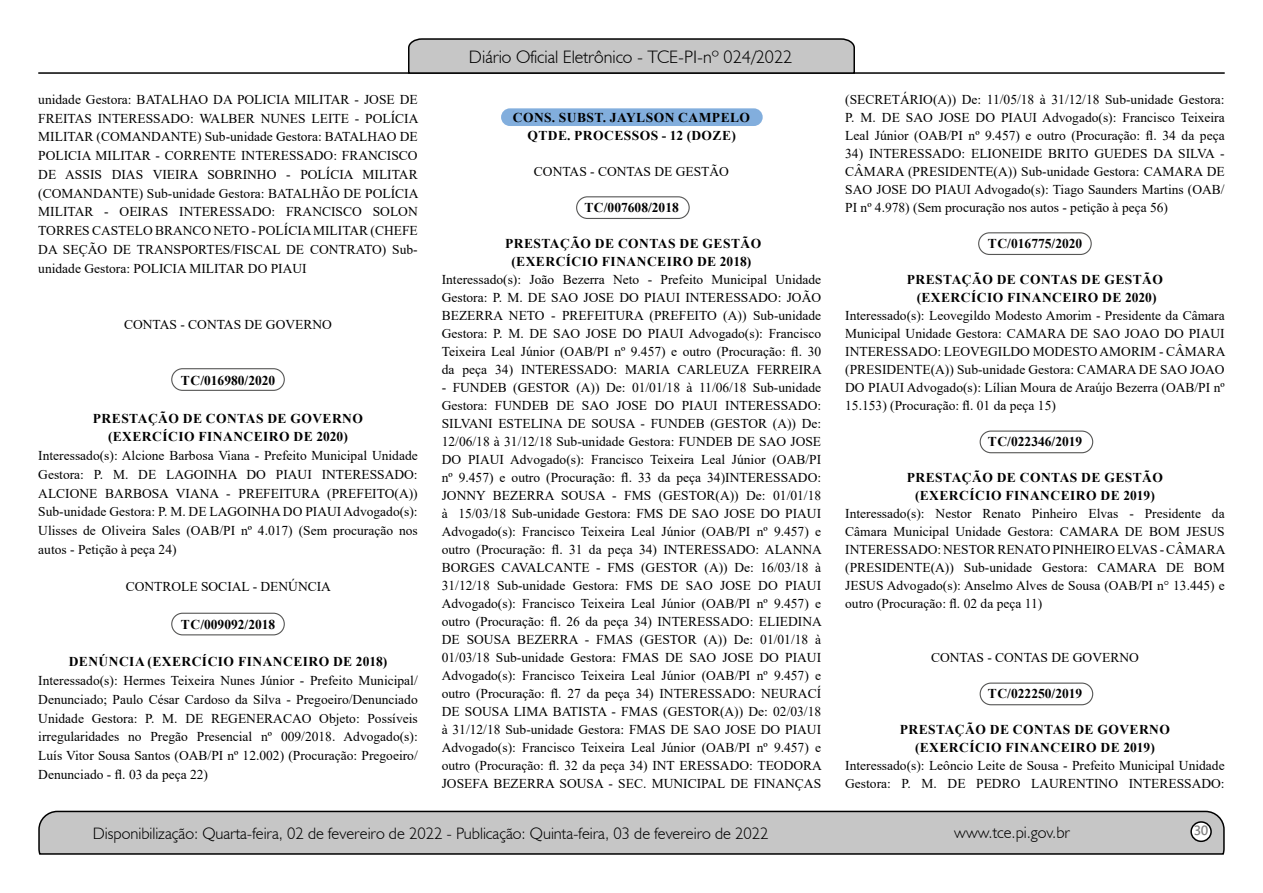
<style>
.page{position:relative;width:1263px;height:893px;background:#fff}
.page>*{position:absolute;margin:0;border:0;box-sizing:border-box;transform-origin:0 0}
.t1{font:300 18px "Humanist 521 BT";color:#000}
.t2{font:300 16.5px "Humanist 521 BT";color:#000}
.t3{font:15px "Estrangelo Edessa";color:#808080}
.t4{font:13.5px/18px "Times New Roman";color:#000;text-align:justify}
.t5{font:700 13.5px/18px "Times New Roman";letter-spacing:.035em;color:#000;text-align:center}
.t6{font:700 13.5px "Times New Roman";color:#000}
</style>
<div class="page">
<svg style="left:38px;top:810px;width:1187px;height:45px;background:#b9b9b9"></svg>
<div style="left:1191px;top:822px;width:20px;height:19px;background:#fff;border-radius:50%"></div>
<div style="left:1190px;top:821px;width:22px;height:21px;border:2px solid #000;border-radius:50%"></div>
<hr style="left:38px;top:72px;width:1187px;height:2px;background:#000">
<svg style="left:407px;top:38px;width:449px;height:36px;background:#b4b4b4"></svg>
<div style="left:501px;top:108px;width:262px;height:18px;background:#82aedd;border-radius:9px"></div>
<div style="left:171px;top:368px;width:114px;height:23px;border:1px solid #575756;border-radius:11px"></div>
<div style="left:171px;top:613px;width:114px;height:22px;border:1px solid #575756;border-radius:11px"></div>
<div style="left:576px;top:196px;width:114px;height:23px;border:1px solid #575756;border-radius:11px"></div>
<div style="left:978px;top:232px;width:114px;height:23px;border:1px solid #575756;border-radius:11px"></div>
<div style="left:979px;top:431px;width:114px;height:22px;border:1px solid #575756;border-radius:11px"></div>
<div style="left:979px;top:683px;width:114px;height:22px;border:1px solid #575756;border-radius:11px"></div>
<p class="t4" style="left:38px;top:89px;width:382px;line-height:18.8px">unidade Gestora: BATALHAO DA POLICIA MILITAR - JOSE DE FREITAS INTERESSADO: WALBER NUNES LEITE - POLÍCIA MILITAR (COMANDANTE) Sub-unidade Gestora: BATALHAO DE POLICIA MILITAR - CORRENTE INTERESSADO: FRANCISCO DE ASSIS DIAS VIEIRA SOBRINHO - POLÍCIA MILITAR (COMANDANTE) Sub-unidade Gestora: BATALHÃO DE POLÍCIA MILITAR - OEIRAS INTERESSADO: FRANCISCO SOLON TORRES CASTELO BRANCO NETO - POLÍCIA MILITAR (CHEFE DA SEÇÃO DE TRANSPORTES/FISCAL DE CONTRATO) Sub&shy;unidade Gestora: POLICIA MILITAR DO PIAUI</p>
<p class="t4" style="left:124px;top:315px;width:209px">CONTAS - CONTAS DE GOVERNO</p>
<p class="t6" style="left:181px;top:371px;width:96px">TC/016980/2020</p>
<p class="t5" style="left:93px;top:408px;width:272px;line-height:18.8px">PRESTAÇÃO DE CONTAS DE GOVERNO (EXERCÍCIO FINANCEIRO DE 2020)</p>
<p class="t4" style="left:38px;top:446px;width:381px;line-height:18.8px">Interessado(s): Alcione Barbosa Viana - Prefeito Municipal Unidade Gestora: P. M. DE LAGOINHA DO PIAUI INTERESSADO:<br>ALCIONE BARBOSA VIANA - PREFEITURA (PREFEITO(A))<br>Sub-unidade Gestora: P. M. DE LAGOINHA DO PIAUI Advogado(s):<br>Ulisses de Oliveira Sales (OAB/PI nº 4.017) (Sem procuração nos autos - Petição à peça 24)</p>
<p class="t4" style="left:126px;top:577px;width:207px">CONTROLE SOCIAL - DENÚNCIA</p>
<p class="t6" style="left:181px;top:615px;width:96px">TC/009092/2018</p>
<p class="t5" style="left:69px;top:652px;width:320px">DENÚNCIA (EXERCÍCIO FINANCEIRO DE 2018)</p>
<p class="t4" style="left:38px;top:671px;width:381px;line-height:18.8px">Interessado(s): Hermes Teixeira Nunes Júnior - Prefeito Municipal/ Denunciado; Paulo César Cardoso da Silva - Pregoeiro/Denunciado Unidade Gestora: P. M. DE REGENERACAO Objeto: Possíveis irregularidades no Pregão Presencial nº 009/2018. Advogado(s):<br>Luís Vitor Sousa Santos (OAB/PI nº 12.002) (Procuração: Pregoeiro/ Denunciado - fl. 03 da peça 22)</p>
<h1 class="t1" style="left:469px;top:46px;width:325px">Diário Oficial Eletrônico - TCE-PI-nº 024/2022</h1>
<p class="t5" style="left:513px;top:108px;width:239px">CONS. SUBST. JAYLSON CAMPELO<br>QTDE. PROCESSOS - 12 (DOZE)</p>
<p class="t4" style="left:534px;top:162px;width:197px">CONTAS - CONTAS DE GESTÃO</p>
<p class="t6" style="left:584px;top:198px;width:96px">TC/007608/2018</p>
<p class="t5" style="left:505px;top:234px;width:258px">PRESTAÇÃO DE CONTAS DE GESTÃO (EXERCÍCIO FINANCEIRO DE 2018)</p>
<p class="t4" style="left:442px;top:270px;width:382px">Interessado(s): João Bezerra Neto - Prefeito Municipal Unidade Gestora: P. M. DE SAO JOSE DO PIAUI INTERESSADO: JOÃO BEZERRA NETO - PREFEITURA (PREFEITO (A)) Sub-unidade Gestora: P. M. DE SAO JOSE DO PIAUI Advogado(s): Francisco Teixeira Leal Júnior (OAB/PI nº 9.457) e outro (Procuração: fl. 30 da peça 34) INTERESSADO: MARIA CARLEUZA FERREIRA</p>
<p class="t4" style="left:442px;top:378px;width:382px">- FUNDEB (GESTOR (A)) De: 01/01/18 à 11/06/18 Sub-unidade Gestora: FUNDEB DE SAO JOSE DO PIAUI INTERESSADO:<br>SILVANI ESTELINA DE SOUSA - FUNDEB (GESTOR (A)) De:<br>12/06/18 à 31/12/18 Sub-unidade Gestora: FUNDEB DE SAO JOSE DO PIAUI Advogado(s): Francisco Teixeira Leal Júnior (OAB/PI nº 9.457) e outro (Procuração: fl. 33 da peça 34)INTERESSADO:<br>JONNY BEZERRA SOUSA - FMS (GESTOR(A)) De: 01/01/18 à 15/03/18 Sub-unidade Gestora: FMS DE SAO JOSE DO PIAUI Advogado(s): Francisco Teixeira Leal Júnior (OAB/PI nº 9.457) e outro (Procuração: fl. 31 da peça 34) INTERESSADO: ALANNA BORGES CAVALCANTE - FMS (GESTOR (A)) De: 16/03/18 à 31/12/18 Sub-unidade Gestora: FMS DE SAO JOSE DO PIAUI Advogado(s): Francisco Teixeira Leal Júnior (OAB/PI nº 9.457) e outro (Procuração: fl. 26 da peça 34) INTERESSADO: ELIEDINA DE SOUSA BEZERRA - FMAS (GESTOR (A)) De: 01/01/18 à 01/03/18 Sub-unidade Gestora: FMAS DE SAO JOSE DO PIAUI Advogado(s): Francisco Teixeira Leal Júnior (OAB/PI nº 9.457) e outro (Procuração: fl. 27 da peça 34) INTERESSADO: NEURACÍ DE SOUSA LIMA BATISTA - FMAS (GESTOR(A)) De: 02/03/18 à 31/12/18 Sub-unidade Gestora: FMAS DE SAO JOSE DO PIAUI Advogado(s): Francisco Teixeira Leal Júnior (OAB/PI nº 9.457) e outro (Procuração: fl. 32 da peça 34) INT ERESSADO: TEODORA JOSEFA BEZERRA SOUSA - SEC. MUNICIPAL DE FINANÇAS</p>
<p class="t4" style="left:845px;top:90px;width:381px">(SECRETÁRIO(A)) De: 11/05/18 à 31/12/18 Sub-unidade Gestora:<br>P. M. DE SAO JOSE DO PIAUI Advogado(s): Francisco Teixeira Leal Júnior (OAB/PI nº 9.457) e outro (Procuração: fl. 34 da peça</p>
<p class="t4" style="left:845px;top:144px;width:381px">34) INTERESSADO: ELIONEIDE BRITO GUEDES DA SILVA - CÂMARA (PRESIDENTE(A)) Sub-unidade Gestora: CAMARA DE SAO JOSE DO PIAUI Advogado(s): Tiago Saunders Martins (OAB/ PI nº 4.978) (Sem procuração nos autos - petição à peça 56)</p>
<p class="t6" style="left:988px;top:234px;width:96px">TC/016775/2020</p>
<p class="t5" style="left:907px;top:270px;width:258px">PRESTAÇÃO DE CONTAS DE GESTÃO (EXERCÍCIO FINANCEIRO DE 2020)</p>
<p class="t4" style="left:845px;top:306px;width:382px">Interessado(s): Leovegildo Modesto Amorim - Presidente da Câmara Municipal Unidade Gestora: CAMARA DE SAO JOAO DO PIAUI INTERESSADO: LEOVEGILDO MODESTO AMORIM - CÂMARA (PRESIDENTE(A)) Sub-unidade Gestora: CAMARA DE SAO JOAO DO PIAUI Advogado(s): Lílian Moura de Araújo Bezerra (OAB/PI nº 15.153) (Procuração: fl. 01 da peça 15)</p>
<p class="t6" style="left:988px;top:432px;width:96px">TC/022346/2019</p>
<p class="t5" style="left:907px;top:468px;width:258px">PRESTAÇÃO DE CONTAS DE GESTÃO (EXERCÍCIO FINANCEIRO DE 2019)</p>
<p class="t4" style="left:845px;top:504px;width:382px">Interessado(s): Nestor Renato Pinheiro Elvas - Presidente da Câmara Municipal Unidade Gestora: CAMARA DE BOM JESUS INTERESSADO: NESTOR RENATO PINHEIRO ELVAS - CÂMARA (PRESIDENTE(A)) Sub-unidade Gestora: CAMARA DE BOM JESUS Advogado(s): Anselmo Alves de Sousa (OAB/PI n° 13.445) e outro (Procuração: fl. 02 da peça 11)</p>
<p class="t4" style="left:931px;top:648px;width:209px">CONTAS - CONTAS DE GOVERNO</p>
<p class="t6" style="left:988px;top:684px;width:96px">TC/022250/2019</p>
<p class="t5" style="left:900px;top:720px;width:272px">PRESTAÇÃO DE CONTAS DE GOVERNO (EXERCÍCIO FINANCEIRO DE 2019)</p>
<p class="t4" style="left:845px;top:756px;width:381px">Interessado(s): Leôncio Leite de Sousa - Prefeito Municipal Unidade<br>Gestora: P. M. DE PEDRO LAURENTINO INTERESSADO:</p>
<p class="t2" style="left:93px;top:823px;width:677px">Disponibilização: Quarta-feira, 02 de fevereiro de 2022 - Publicação: Quinta-feira, 03 de fevereiro de 2022</p>
<p class="t2" style="left:954px;top:822px;width:117px">www.tce.pi.gov.br</p>
<p class="t3" style="left:1194px;top:823px;width:16px">30</p>
</div>
